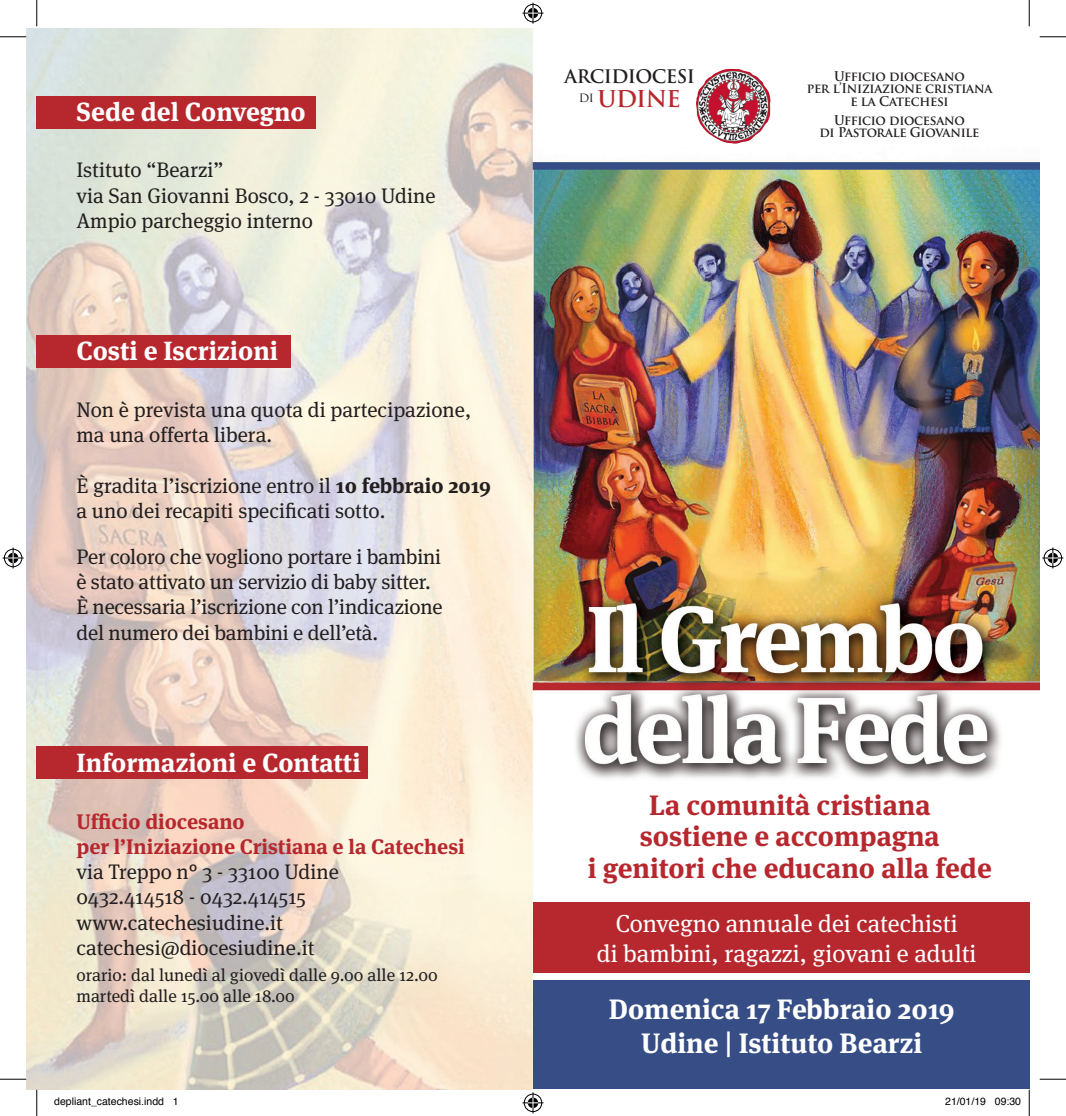
<style>
.page{position:relative;width:1066px;height:1116px;background:#fff}
.page>*{position:absolute;margin:0;border:0;box-sizing:border-box;transform-origin:0 0}
.t1{font:700 28px "Meta Serif";color:#b7282e}
.t2{font:700 28px "Meta Serif";color:#fff}
.t3{font:700 26.25px "Meta Serif";color:#fff}
.t4{font:24.5px "Meta Serif";color:#fff}
.t5{font:700 22.57px "Trajan Pro";letter-spacing:-.03em;color:#b7282e}
.t6{font:21px "Meta Serif";color:#231f20}
.t7{font:700 21px "Meta Serif";color:#b7282e}
.t8{font:700 18.2px "Trajan Pro";letter-spacing:-.03em;color:#231f20}
.t9{font:17.5px "Meta Serif";color:#231f20}
.t10{font:700 13.12px/12.2px "Trajan Pro";letter-spacing:-.02em;color:#231f20;text-align:center;scale:.96 1}
.t11{font:10.5px "Helvetica";color:#000}
.s1{font-weight:700}
</style>
<div class="page">
<img style="left:27px;top:28px;width:1012px;height:1060px">
<img style="left:697px;top:69px;width:32px;height:25px">
<div style="left:533px;top:901px;width:496px;height:71px;background:#b7282e"></div>
<div style="left:533px;top:980px;width:496px;height:108px;background:#364e85"></div>
<div style="left:37px;top:96px;width:279px;height:33px;background:#b7282e"></div>
<div style="left:37px;top:336px;width:254px;height:32px;background:#b7282e"></div>
<div style="left:37px;top:746px;width:331px;height:32px;background:#b7282e"></div>
<svg style="left:0;top:36px;width:26px;height:1px"></svg>
<svg style="left:1039px;top:36px;width:27px;height:1px"></svg>
<svg style="left:0;top:1078px;width:26px;height:1px"></svg>
<svg style="left:1039px;top:1078px;width:27px;height:1px"></svg>
<svg style="left:36px;top:0;width:1px;height:26px"></svg>
<svg style="left:36px;top:1089px;width:1px;height:26px"></svg>
<svg style="left:1029px;top:0;width:1px;height:26px"></svg>
<svg style="left:1029px;top:1089px;width:1px;height:26px"></svg>
<svg style="left:522px;top:3px;width:21px;height:21px"></svg>
<svg style="left:522px;top:1092px;width:21px;height:21px"></svg>
<svg style="left:3px;top:547px;width:21px;height:21px"></svg>
<svg style="left:1042px;top:547px;width:21px;height:21px"></svg>
<p class="t3" style="left:76px;top:95px;width:231px">Sede del Convegno</p>
<p class="t6" style="left:76px;top:158px;width:148px">Istituto “Bearzi”</p>
<p class="t6" style="left:76px;top:183px;width:360px">via San Giovanni Bosco, 2 - 33010 Udine</p>
<p class="t6" style="left:76px;top:208px;width:238px">Ampio parcheggio interno</p>
<p class="t3" style="left:76px;top:335px;width:203px">Costi e Iscrizioni</p>
<p class="t6" style="left:76px;top:397px;width:396px">Non è prevista una quota di partecipazione,</p>
<p class="t6" style="left:76px;top:422px;width:197px">ma una offerta libera.</p>
<p class="t6" style="left:76px;top:473px;width:416px">È gradita l’iscrizione entro il <span class="s1">10 febbraio 2019</span></p>
<p class="t6" style="left:76px;top:498px;width:310px">a uno dei recapiti specificati sotto.</p>
<p class="t6" style="left:76px;top:544px;width:366px">Per coloro che vogliono portare i bambini</p>
<p class="t6" style="left:76px;top:569px;width:356px">è stato attivato un servizio di baby sitter.</p>
<p class="t6" style="left:76px;top:595px;width:368px">È necessaria l’iscrizione con l’indicazione</p>
<p class="t6" style="left:76px;top:620px;width:303px">del numero dei bambini e dell’età.</p>
<p class="t3" style="left:76px;top:746px;width:286px">Informazioni e Contatti</p>
<p class="t7" style="left:76px;top:808px;width:170px">Ufficio diocesano</p>
<p class="t7" style="left:76px;top:833px;width:390px">per l’Iniziazione Cristiana e la Catechesi</p>
<p class="t6" style="left:76px;top:859px;width:264px">via Treppo n° 3 - 33100 Udine</p>
<p class="t6" style="left:76px;top:884px;width:231px">0432.414518 - 0432.414515</p>
<p class="t6" style="left:76px;top:910px;width:208px">www.catechesiudine.it</p>
<p class="t6" style="left:76px;top:935px;width:239px">catechesi@diocesiudine.it</p>
<p class="t9" style="left:76px;top:964px;width:363px">orario: dal lunedì al giovedì dalle 9.00 alle 12.00</p>
<p class="t9" style="left:76px;top:985px;width:220px">martedì dalle 15.00 alle 18.00</p>
<p class="t8" style="left:564px;top:65px;width:132px">ARCIDIOCESI</p>
<p class="t5" style="left:579px;top:85px;width:104px"><sup>di</sup> UDINE</p>
<p class="t10" style="left:834px;top:70px;width:138px">Ufficio diocesano</p>
<p class="t10" style="left:806px;top:83px;width:195px">per l’Iniziazione cristiana e la Catechesi</p>
<p class="t10" style="left:834px;top:114px;width:138px">Ufficio diocesano</p>
<p class="t10" style="left:819px;top:126px;width:168px">di Pastorale Giovanile</p>
<p class="t1" style="left:649px;top:787px;width:283px">La comunità cristiana</p>
<p class="t1" style="left:640px;top:819px;width:301px">sostiene e accompagna</p>
<p class="t1" style="left:587px;top:850px;width:406px">i genitori che educano alla fede</p>
<p class="t4" style="left:615px;top:909px;width:343px">Convegno annuale dei catechisti</p>
<p class="t4" style="left:597px;top:938px;width:381px">di bambini, ragazzi, giovani e adulti</p>
<p class="t2" style="left:609px;top:992px;width:347px">Domenica 17 Febbraio 2019</p>
<p class="t2" style="left:641px;top:1025px;width:282px">Udine | Istituto Bearzi</p>
<p class="t11" style="left:54px;top:1094px;width:126px">depliant_catechesi.indd 1</p>
<p class="t11" style="left:945px;top:1094px;width:77px">21/01/19 09:30</p>
</div>
